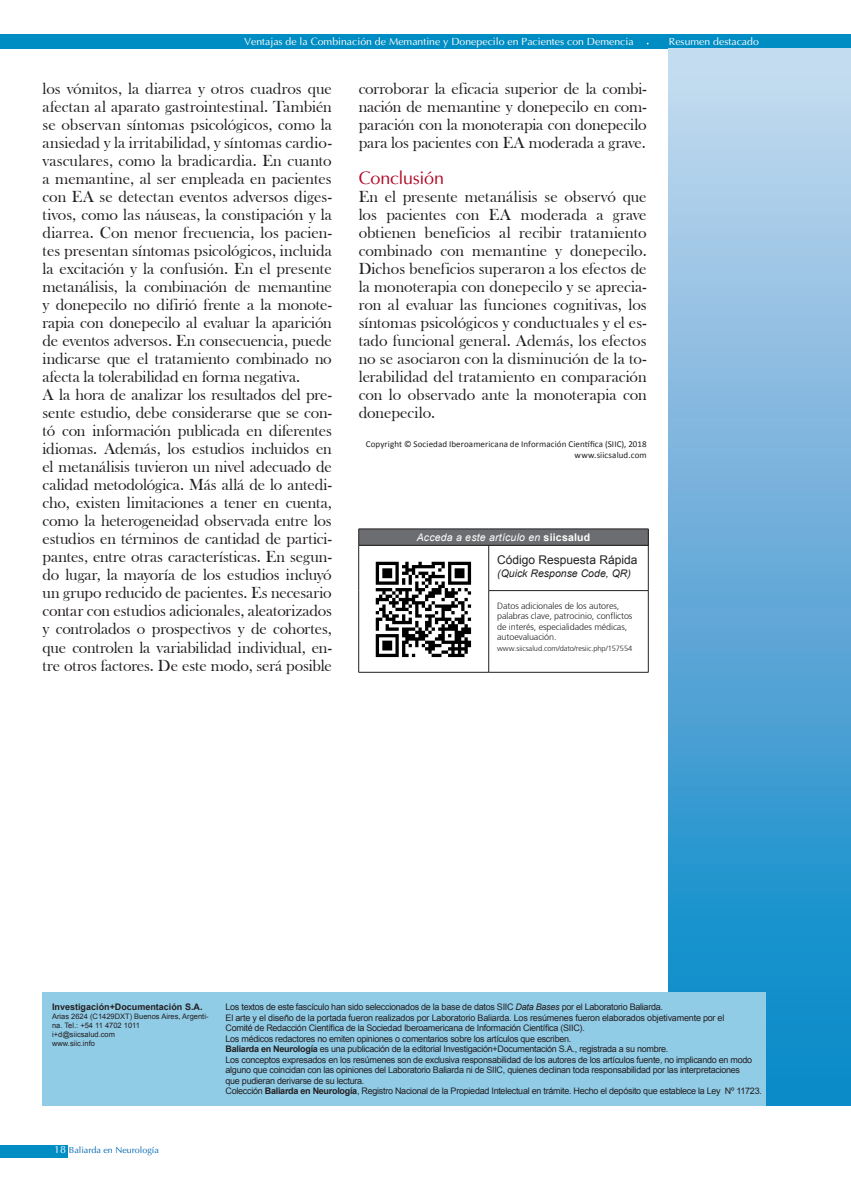
<style>
.page{position:relative;width:851px;height:1191px;background:#fff}
.page>*{position:absolute;margin:0;border:0;box-sizing:border-box;transform-origin:0 0}
.subtitulo{font:18px "Ottawa Plain";letter-spacing:-.015em;color:#b00a27}
.texto{font:16.5px/18px "Bask Old Face";letter-spacing:-.01em;color:#231f20;text-align:justify}
.t1{font:12px "Arial";color:#231f20}
.t2{font:10.5px "Ottawa Plain";color:#fff}
.t3{font:italic 10.5px "Arial";letter-spacing:.02em;color:#fff}
.t4{font:italic 10.5px "Arial";color:#231f20}
.t5{font:9px/10.5px "Arial";letter-spacing:-.03em;color:#231f20}
.articulo_completo-re{font:300 9px/10.5px "Frutiger";letter-spacing:-.01em;color:#231f20}
.Copyright_y_web{font:9px "Calibri";letter-spacing:.01em;color:#231f20}
.t6{font:700 9px "Arial";color:#231f20}
.t7{font:9px "Ottawa Plain";color:#0166b3}
.t8{font:7.5px/9px "Arial";color:#231f20}
.articulo_completo-re-2{font:300 7.5px "Frutiger";letter-spacing:-.01em;color:#231f20}
.s1{font-weight:700;font-style:normal}
.s2{font-style:italic}
.s3{font-weight:700}
</style>
<div class="page">
<div style="left:0;top:1145px;width:68px;height:13px;background:#008dc3"></div>
<div style="left:0;top:34px;width:850px;height:15px;background:#008dc3"></div>
<div style="left:668px;top:49px;width:182px;height:1057px;background:linear-gradient(to bottom,#c9d7ee,#0084c6)"></div>
<div style="left:358px;top:529px;width:290px;height:16px;background:#6c6d70"></div>
<svg style="left:648px;top:529px;width:1px;height:16px"></svg>
<hr style="left:358px;top:672px;width:130px;height:1px;background:#231f20">
<hr style="left:358px;top:528px;width:130px;height:1px;background:#231f20">
<svg style="left:358px;top:529px;width:1px;height:16px"></svg>
<hr style="left:488px;top:528px;width:160px;height:1px;background:#231f20">
<hr style="left:358px;top:545px;width:130px;height:1px;background:#231f20">
<hr style="left:358px;top:545px;width:1px;height:45px;background:#231f20">
<hr style="left:358px;top:590px;width:1px;height:82px;background:#231f20">
<hr style="left:488px;top:590px;width:160px;height:1px;background:#231f20">
<hr style="left:488px;top:545px;width:160px;height:1px;background:#231f20">
<hr style="left:488px;top:545px;width:1px;height:45px;background:#231f20">
<hr style="left:648px;top:545px;width:1px;height:45px;background:#231f20">
<hr style="left:488px;top:591px;width:1px;height:81px;background:#231f20">
<hr style="left:648px;top:591px;width:1px;height:81px;background:#231f20">
<hr style="left:488px;top:672px;width:160px;height:1px;background:#231f20">
<img style="left:375px;top:561px;width:97px;height:97px">
<div style="left:43px;top:992px;width:722px;height:114px;background:#91cce7"></div>
<p class="t2" style="left:244px;top:35px;width:391px">Ventajas de la Combinación de Memantine y Donepecilo en Pacientes con Demencia</p>
<p class="t2" style="left:668px;top:35px;width:91px">Resumen destacado</p>
<p class="texto" style="left:43px;top:80px;width:291px">los vómitos, la diarrea y otros cuadros que afectan al aparato gastrointestinal. También se observan síntomas psicológicos, como la ansiedad y la irritabilidad, y síntomas cardio&shy;vasculares, como la bradicardia. En cuanto a memantine, al ser empleada en pacientes con EA se detectan eventos adversos diges&shy;tivos, como las náuseas, la constipación y la diarrea. Con menor frecuencia, los pacien&shy;tes presentan síntomas psicológicos, incluida la excitación y la confusión. En el presente metanálisis, la combinación de memantine y donepecilo no difirió frente a la monote&shy;rapia con donepecilo al evaluar la aparición de eventos adversos. En consecuencia, puede indicarse que el tratamiento combinado no afecta la tolerabilidad en forma negativa.</p>
<p class="texto" style="left:43px;top:386px;width:291px">A la hora de analizar los resultados del pre&shy;sente estudio, debe considerarse que se con&shy;tó con información publicada en diferentes idiomas. Además, los estudios incluidos en el metanálisis tuvieron un nivel adecuado de calidad metodológica. Más allá de lo antedi&shy;cho, existen limitaciones a tener en cuenta, como la heterogeneidad observada entre los estudios en términos de cantidad de partici&shy;pantes, entre otras características. En segun&shy;do lugar, la mayoría de los estudios incluyó un grupo reducido de pacientes. Es necesario contar con estudios adicionales, aleatorizados y controlados o prospectivos y de cohortes, que controlen la variabilidad individual, en&shy;tre otros factores. De este modo, será posible</p>
<p class="texto" style="left:358px;top:80px;width:289px">corroborar la eficacia superior de la combi&shy;nación de memantine y donepecilo en com&shy;paración con la monoterapia con donepecilo para los pacientes con EA moderada a grave.</p>
<p class="subtitulo" style="left:358px;top:168px;width:87px">Conclusión</p>
<p class="texto" style="left:358px;top:188px;width:289px">En el presente metanálisis se observó que los pacientes con EA moderada a grave obtienen beneficios al recibir tratamiento combinado con memantine y donepecilo.<br>Dichos beneficios superaron a los efectos de la monoterapia con donepecilo y se aprecia&shy;ron al evaluar las funciones cognitivas, los síntomas psicológicos y conductuales y el es&shy;tado funcional general. Además, los efectos no se asociaron con la disminución de la to&shy;lerabilidad del tratamiento en comparación con lo observado ante la monoterapia con donepecilo.</p>
<p class="Copyright_y_web" style="left:366px;top:438px;width:282px">Copyright © Sociedad Iberoamericana de Información Científica (SIIC), 2018</p>
<p class="Copyright_y_web" style="left:574px;top:449px;width:74px">www.siicsalud.com</p>
<p class="t3" style="left:416px;top:530px;width:175px">Acceda a este artículo en <span class="s1">siicsalud</span></p>
<p class="t1" style="left:497px;top:552px;width:142px">Código Respuesta Rápida</p>
<p class="t4" style="left:497px;top:566px;width:135px">(Quick Response Code, QR)</p>
<p class="articulo_completo-re" style="left:497px;top:600px;width:137px">Datos adicionales de los autores, palabras clave, patrocinio, conflictos de interés, especialidades médicas, autoevaluación.</p>
<p class="articulo_completo-re-2" style="left:497px;top:644px;width:137px">www.siicsalud.com/dato/resiic.php/157554</p>
<p class="t6" style="left:52px;top:1001px;width:152px">Investigación+Documentación S.A.</p>
<p class="t8" style="left:52px;top:1012px;width:158px">Arias 2624 (C1429DXT) Buenos Aires, Argenti&shy;na. Tel.: +54 11 4702 1011</p>
<p class="t8" style="left:52px;top:1030px;width:64px">i+d@siicsalud.com</p>
<p class="t8" style="left:52px;top:1039px;width:44px">www.siic.info</p>
<p class="t5" style="left:225px;top:1001px;width:439px">Los textos de este fascículo han sido seleccionados de la base de datos SIIC <span class="s2">Data Bases</span> por el Laboratorio Baliarda.</p>
<p class="t5" style="left:225px;top:1012px;width:500px">El arte y el diseño de la portada fueron realizados por Laboratorio Baliarda. Los resúmenes fueron elaborados objetivamente por el</p>
<p class="t5" style="left:225px;top:1022px;width:361px">Comité de Redacción Científica de la Sociedad Iberoamericana de Información Científica (SIIC).</p>
<p class="t5" style="left:225px;top:1033px;width:347px">Los médicos redactores no emiten opiniones o comentarios sobre los artículos que escriben.</p>
<p class="t5" style="left:225px;top:1043px;width:444px"><span class="s3">Baliarda en Neurología</span> es una publicación de la editorial Investigación+Documentación S.A., registrada a su nombre.</p>
<p class="t5" style="left:225px;top:1054px;width:528px">Los conceptos expresados en los resúmenes son de exclusiva responsabilidad de los autores de los artículos fuente, no implicando en modo alguno que coincidan con las opiniones del Laboratorio Baliarda ni de SIIC, quienes declinan toda responsabilidad por las interpretaciones que pudieran derivarse de su lectura.</p>
<p class="t5" style="left:225px;top:1085px;width:538px">Colección <span class="s3">Baliarda en Neurología</span>, Registro Nacional de la Propiedad Intelectual en trámite. Hecho el depósito que establece la Ley Nº 11723.</p>
<p class="t2" style="left:54px;top:1143px;width:13px">18</p>
<p class="t7" style="left:69px;top:1145px;width:91px">Baliarda en Neurología</p>
</div>
